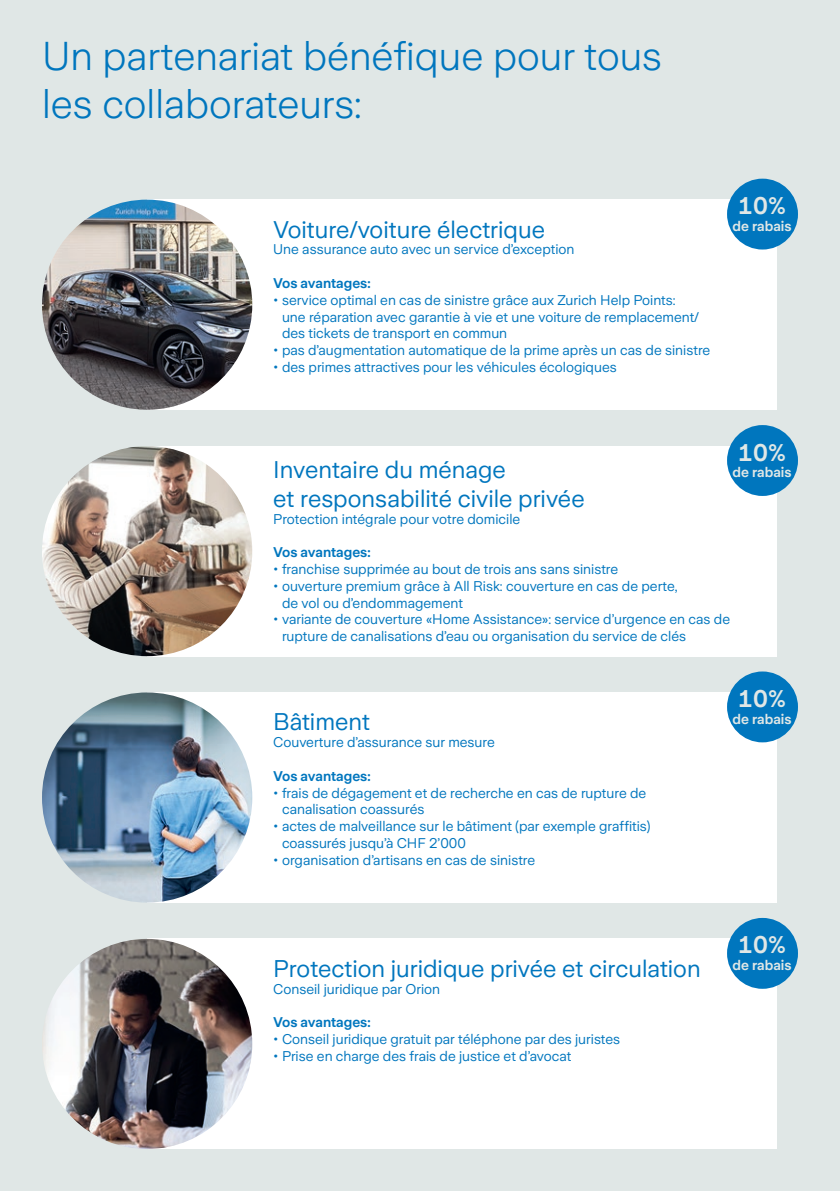
<style>
.page{position:relative;width:840px;height:1191px;background:#fff}
.page>*{position:absolute;margin:0;border:0;box-sizing:border-box;transform-origin:0 0}
.t1{font:300 40px/48px "Zurich Sans";color:#0076be}
.t2{font:24px/28.8px "Zurich Sans";color:#0076be}
.t3{font:600 24px "Zurich Sans";color:#e0e7e6}
.t4{font:14px/16.8px "Zurich Sans";color:#0076be}
.t5{font:600 14px "Zurich Sans";letter-spacing:-.005em;color:#0076be}
.t6{font:600 14px "Zurich Sans";color:#e0e7e6}
</style>
<div class="page">
<div style="left:0;top:0;width:839px;height:1191px;background:#e0e7e6"></div>
<div style="left:147px;top:446px;width:629px;height:210px;background:#fff"></div>
<img style="left:42px;top:446px;width:210px;height:210px;border-radius:105px">
<div style="left:726px;top:425px;width:71px;height:71px;background:#0076be;border-radius:50%"></div>
<div style="left:147px;top:692px;width:629px;height:210px;background:#fff"></div>
<img style="left:42px;top:692px;width:210px;height:210px;border-radius:105px">
<div style="left:726px;top:671px;width:71px;height:71px;background:#0076be;border-radius:50%"></div>
<div style="left:147px;top:200px;width:629px;height:210px;background:#fff"></div>
<img style="left:42px;top:200px;width:210px;height:210px;border-radius:105px">
<div style="left:726px;top:179px;width:71px;height:70px;background:#0076be;border-radius:50%"></div>
<div style="left:147px;top:939px;width:629px;height:210px;background:#fff"></div>
<img style="left:42px;top:939px;width:210px;height:210px;border-radius:105px">
<div style="left:726px;top:918px;width:71px;height:70px;background:#0076be;border-radius:50%"></div>
<h1 class="t1" style="left:42px;top:33px;width:621px">Un partenariat bénéfique pour tous les collaborateurs:</h1>
<h2 class="t2" style="left:273px;top:215px;width:273px">Voiture/voiture électrique</h2>
<p class="t4" style="left:273px;top:241px;width:302px">Une assurance auto avec un service d’exception</p>
<p class="t5" style="left:273px;top:275px;width:99px">Vos avantages:</p>
<p class="t4" style="left:282px;top:292px;width:418px;text-indent:-9px">• service optimal en cas de sinistre grâce aux Zurich Help Points: une réparation avec garantie à vie et une voiture de remplacement/ des tickets de transport en commun</p>
<p class="t4" style="left:273px;top:342px;width:438px">• pas d’augmentation automatique de la prime après un cas de sinistre</p>
<p class="t4" style="left:273px;top:359px;width:345px">• des primes attractives pour les véhicules écologiques</p>
<h2 class="t3" style="left:737px;top:193px;width:49px">10%</h2>
<p class="t6" style="left:732px;top:218px;width:61px">de rabais</p>
<h2 class="t3" style="left:737px;top:439px;width:49px">10%</h2>
<p class="t6" style="left:732px;top:465px;width:61px">de rabais</p>
<h2 class="t2" style="left:273px;top:455px;width:313px">Inventaire du ménage<br>et responsabilité civile privée</h2>
<p class="t4" style="left:273px;top:510px;width:248px">Protection intégrale pour votre domicile</p>
<p class="t5" style="left:273px;top:545px;width:99px">Vos avantages:</p>
<p class="t4" style="left:273px;top:561px;width:346px">• franchise supprimée au bout de trois ans sans sinistre</p>
<p class="t4" style="left:282px;top:578px;width:397px;text-indent:-9px">• ouverture premium grâce à All Risk: couverture en cas de perte, de vol ou d’endommagement</p>
<p class="t4" style="left:282px;top:611px;width:449px;text-indent:-9px">• variante de couverture «Home Assistance»: service d’urgence en cas de rupture de canalisations d’eau ou organisation du service de clés</p>
<h2 class="t2" style="left:273px;top:708px;width:98px">Bâtiment</h2>
<p class="t4" style="left:273px;top:734px;width:223px">Couverture d’assurance sur mesure</p>
<p class="t5" style="left:273px;top:768px;width:99px">Vos avantages:</p>
<p class="t4" style="left:282px;top:784px;width:365px;text-indent:-9px">• frais de dégagement et de recherche en cas de rupture de canalisation coassurés</p>
<p class="t4" style="left:282px;top:818px;width:370px;text-indent:-9px">• actes de malveillance sur le bâtiment (par exemple graffitis) coassurés jusqu’à CHF 2’000</p>
<p class="t4" style="left:273px;top:851px;width:263px">• organisation d’artisans en cas de sinistre</p>
<h2 class="t2" style="left:273px;top:954px;width:428px">Protection juridique privée et circulation</h2>
<p class="t4" style="left:273px;top:980px;width:168px">Conseil juridique par Orion</p>
<p class="t5" style="left:273px;top:1014px;width:99px">Vos avantages:</p>
<p class="t4" style="left:273px;top:1031px;width:348px">• Conseil juridique gratuit par téléphone par des juristes</p>
<p class="t4" style="left:273px;top:1047px;width:299px">• Prise en charge des frais de justice et d’avocat</p>
<h2 class="t3" style="left:737px;top:685px;width:49px">10%</h2>
<p class="t6" style="left:732px;top:711px;width:61px">de rabais</p>
<h2 class="t3" style="left:737px;top:932px;width:49px">10%</h2>
<p class="t6" style="left:732px;top:957px;width:61px">de rabais</p>
</div>
